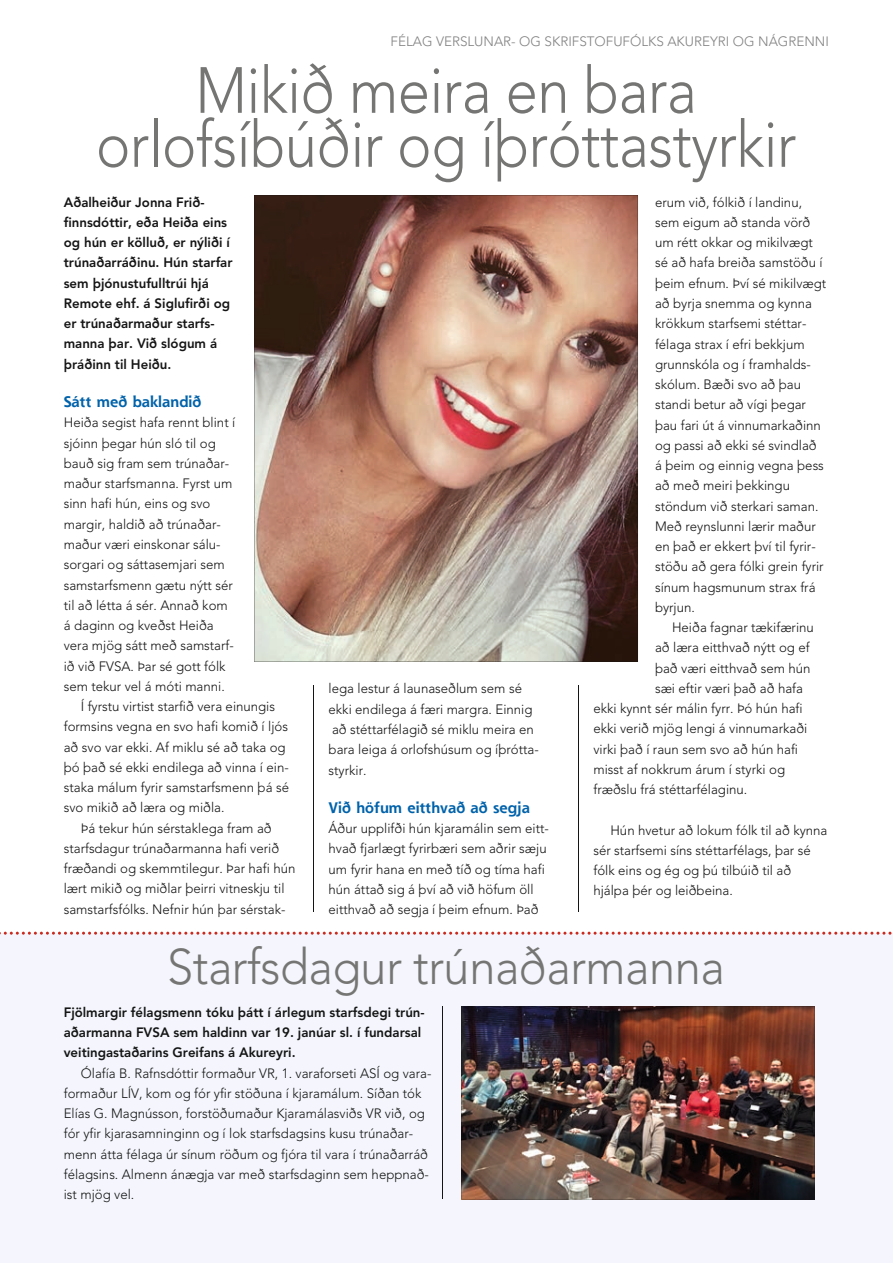
<style>
.page{position:relative;width:893px;height:1263px;background:#fff}
.page>*{position:absolute;margin:0;border:0;box-sizing:border-box;transform-origin:0 0}
.t1{font:300 64.5px/54px "Avenir";letter-spacing:-.01em;color:#757574;text-align:center;scale:.9 1}
.t2{font:300 49.5px "Avenir";letter-spacing:-.01em;color:#757574;scale:.95 1}
.t3{font:700 15px "Shannon";color:#0062aa}
.t4{font:300 13.5px/20.2px "Avenir";color:#131413}
.t5{font:800 13.5px/20.2px "Avenir";color:#131413}
.t6{font:300 13.5px "Avenir";color:#818181}
</style>
<div class="page">
<hr style="left:313px;top:685px;width:1px;height:226px;background:#131413">
<hr style="left:578px;top:685px;width:1px;height:226px;background:#131413">
<img style="left:254px;top:195px;width:384px;height:467px">
<div style="left:0;top:933px;width:893px;height:330px;background:#f5f6fd"></div>
<svg style="left:0;top:932px;width:891px;height:3px"></svg>
<hr style="left:442px;top:1007px;width:1px;height:192px;background:#131413">
<img style="left:462px;top:1007px;width:353px;height:192px">
<p class="t6" style="left:390px;top:33px;width:440px">FÉLAG VERSLUNAR- OG SKRIFSTOFUFÓLKS AKUREYRI OG NÁGRENNI</p>
<h1 class="t1" style="left:96px;top:63px;width:780px">Mikið meira en bara orlofsíbúðir og íþróttastyrkir</h1>
<p class="t5" style="left:64px;top:192px;width:170px">Aðalheiður Jonna Frið&shy;finnsdóttir, eða Heiða eins og hún er kölluð, er nýliði í trúnaðarráðinu. Hún starfar sem þjónustufulltrúi hjá<br>Remote ehf. á Siglufirði og er trúnaðarmaður starfs&shy;manna þar. Við slógum á þráðinn til Heiðu.</p>
<p class="t3" style="left:64px;top:393px;width:139px">Sátt með baklandið</p>
<p class="t4" style="left:64px;top:413px;width:173px">Heiða segist hafa rennt blint í</p>
<p class="t4" style="left:64px;top:433px;width:153px">sjóinn þegar hún sló til og</p>
<p class="t4" style="left:64px;top:453px;width:167px">bauð sig fram sem trúnaðar-</p>
<p class="t4" style="left:64px;top:473px;width:170px">maður starfsmanna. Fyrst um</p>
<p class="t4" style="left:64px;top:494px;width:148px">sinn hafi hún, eins og svo</p>
<p class="t4" style="left:64px;top:514px;width:159px">margir, haldið að trúnaðar-</p>
<p class="t4" style="left:64px;top:534px;width:158px">maður væri einskonar sálu-</p>
<p class="t4" style="left:64px;top:554px;width:163px">sorgari og sáttasemjari sem</p>
<p class="t4" style="left:64px;top:575px;width:171px">samstarfsmenn gætu nýtt sér</p>
<p class="t4" style="left:64px;top:595px;width:166px">til að létta á sér. Annað kom</p>
<p class="t4" style="left:64px;top:615px;width:152px">á daginn og kveðst Heiða</p>
<p class="t4" style="left:64px;top:635px;width:172px">vera mjög sátt með samstarf-</p>
<p class="t4" style="left:64px;top:656px;width:163px">ið við FVSA. Þar sé gott fólk</p>
<p class="t4" style="left:64px;top:676px;width:163px">sem tekur vel á móti manni.</p>
<p class="t4" style="left:81px;top:696px;width:196px">Í fyrstu virtist starfið vera einungis</p>
<p class="t4" style="left:64px;top:716px;width:226px">formsins vegna en svo hafi komið í ljós</p>
<p class="t4" style="left:64px;top:737px;width:223px">að svo var ekki. Af miklu sé að taka og</p>
<p class="t4" style="left:64px;top:757px;width:227px">þó það sé ekki endilega að vinna í ein-</p>
<p class="t4" style="left:64px;top:777px;width:227px">staka málum fyrir samstarfsmenn þá sé</p>
<p class="t4" style="left:64px;top:797px;width:162px">svo mikið að læra og miðla.</p>
<p class="t4" style="left:81px;top:818px;width:192px">Þá tekur hún sérstaklega fram að</p>
<p class="t4" style="left:64px;top:838px;width:217px">starfsdagur trúnaðarmanna hafi verið</p>
<p class="t4" style="left:64px;top:858px;width:233px">fræðandi og skemmtilegur. Þar hafi hún</p>
<p class="t4" style="left:64px;top:878px;width:222px">lært mikið og miðlar þeirri vitneskju til</p>
<p class="t4" style="left:64px;top:899px;width:223px">samstarfsfólks. Nefnir hún þar sérstak-</p>
<p class="t4" style="left:329px;top:679px;width:212px">lega lestur á launaseðlum sem sé ekki endilega á færi margra. Einnig að stéttarfélagið sé miklu meira en bara leiga á orlofshúsum og íþrótta&shy;styrkir.</p>
<p class="t3" style="left:329px;top:798px;width:203px">Við höfum eitthvað að segja</p>
<p class="t4" style="left:329px;top:818px;width:222px">Áður upplifði hún kjaramálin sem eitt&shy;hvað fjarlægt fyrirbæri sem aðrir sæju um fyrir hana en með tíð og tíma hafi hún áttað sig á því að við höfum öll eitthvað að segja í þeim efnum. Það</p>
<p class="t4" style="left:655px;top:192px;width:173px">erum við, fólkið í landinu, sem eigum að standa vörð um rétt okkar og mikilvægt sé að hafa breiða samstöðu í þeim efnum. Því sé mikilvægt að byrja snemma og kynna krökkum starfsemi stéttar&shy;félaga strax í efri bekkjum grunnskóla og í framhalds&shy;skólum. Bæði svo að þau standi betur að vígi þegar þau fari út á vinnumarkaðinn og passi að ekki sé svindlað á þeim og einnig vegna þess að með meiri þekkingu stöndum við sterkari saman.<br>Með reynslunni lærir maður en það er ekkert því til fyrir&shy;stöðu að gera fólki grein fyrir sínum hagsmunum strax frá byrjun.</p>
<p class="t4" style="left:672px;top:617px;width:143px">Heiða fagnar tækifærinu</p>
<p class="t4" style="left:655px;top:637px;width:156px">að læra eitthvað nýtt og ef</p>
<p class="t4" style="left:655px;top:658px;width:157px">það væri eitthvað sem hún</p>
<p class="t4" style="left:655px;top:678px;width:150px">sæi eftir væri það að hafa</p>
<p class="t4" style="left:593px;top:698px;width:211px">ekki kynnt sér málin fyrr. Þó hún hafi</p>
<p class="t4" style="left:593px;top:718px;width:215px">ekki verið mjög lengi á vinnumarkaði</p>
<p class="t4" style="left:593px;top:739px;width:206px">virki það í raun sem svo að hún hafi</p>
<p class="t4" style="left:593px;top:759px;width:193px">misst af nokkrum árum í styrki og</p>
<p class="t4" style="left:593px;top:779px;width:155px">fræðslu frá stéttarfélaginu.</p>
<p class="t4" style="left:593px;top:820px;width:235px;text-indent:17px">Hún hvetur að lokum fólk til að kynna sér starfsemi síns stéttarfélags, þar sé fólk eins og ég og þú tilbúið til að hjálpa þér og leiðbeina.</p>
<h2 class="t2" style="left:167px;top:938px;width:588px">Starfsdagur trúnaðarmanna</h2>
<p class="t5" style="left:64px;top:1002px;width:362px">Fjölmargir félagsmenn tóku þátt í árlegum starfsdegi trún&shy;aðarmanna FVSA sem haldinn var 19. janúar sl. í fundarsal veitingastaðarins Greifans á Akureyri.</p>
<p class="t4" style="left:64px;top:1063px;width:369px;text-indent:17px">Ólafía B. Rafnsdóttir formaður VR, 1. varaforseti ASÍ og vara&shy;formaður LÍV, kom og fór yfir stöðuna í kjaramálum. Síðan tók Elías G. Magnússon, forstöðumaður Kjaramálasviðs VR við, og fór yfir kjarasamninginn og í lok starfsdagsins kusu trúnaðar&shy;menn átta félaga úr sínum röðum og fjóra til vara í trúnaðarráð félagsins. Almenn ánægja var með starfsdaginn sem heppnað&shy;ist mjög vel.</p>
</div>
